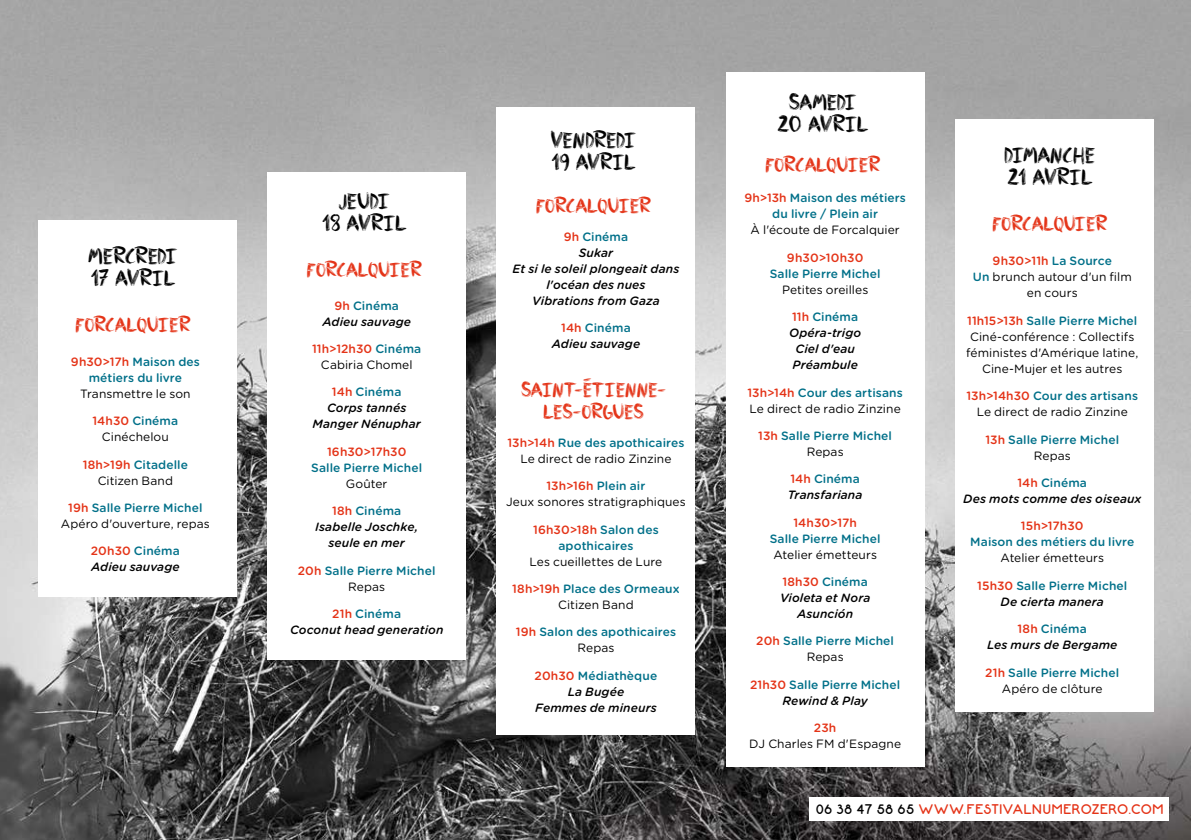
<style>
.page{position:relative;width:1191px;height:840px;background:#fff}
.page>*{position:absolute;margin:0;border:0;box-sizing:border-box;transform-origin:0 0}
.t1{font:26px/22px "PLUMEBIS PLUMEBIS";letter-spacing:-.005em;color:#000}
.t2{font:24px/22px "PLUMEBIS PLUMEBIS";letter-spacing:-.01em;color:#e43317;text-align:center}
.t3{font:14px "Neon 80 s";letter-spacing:.02em;color:#e43317}
.t4{font:12px/16px "Gotham Rounded";letter-spacing:.005em;color:#000;text-align:center}
.t5{font:500 12px/16px "Gotham Rounded";letter-spacing:.01em;color:#007089;text-align:center}
.t6{font:italic 500 12px/16px "Gotham Rounded";letter-spacing:.01em;color:#000;text-align:center}
.t7{font:500 12px "Gotham Rounded";letter-spacing:.01em;color:#e43317}
.s1{color:#e43317}
.s2{font-weight:500;color:#e43317}
.s3{font-weight:500;color:#007089}
.s4{font-style:normal;color:#e43317}
.s5{font-style:normal;color:#007089}
.s6{font-weight:400;color:#000}
.s7{font-style:italic;color:#000}
.s8{color:#000}
</style>
<div class="page">
<img style="left:0;top:0;width:1191px;height:839px">
<div style="left:809px;top:797px;width:360px;height:23px;background:#fff"></div>
<div style="left:955px;top:120px;width:198px;height:591px;background:#fff"></div>
<div style="left:38px;top:220px;width:199px;height:376px;background:#fff"></div>
<div style="left:267px;top:172px;width:199px;height:487px;background:#fff"></div>
<div style="left:497px;top:108px;width:198px;height:626px;background:#fff"></div>
<div style="left:726px;top:72px;width:198px;height:694px;background:#fff"></div>
<h1 class="t1" style="left:88px;top:244px;width:91px">MERCREDI<br>17 AVRIL</h1>
<h2 class="t2" style="left:76px;top:312px;width:116px">FORCALQUIER</h2>
<p class="t5" style="left:71px;top:353px;width:130px"><span class="s1">9h30&gt;17h</span> Maison des métiers du livre</p>
<p class="t4" style="left:80px;top:385px;width:112px">Transmettre le son</p>
<p class="t4" style="left:93px;top:412px;width:87px"><span class="s2">14h30</span> <span class="s3">Cinéma<br></span>Cinéchelou</p>
<p class="t4" style="left:83px;top:455px;width:107px"><span class="s2">18h&gt;19h</span> <span class="s3">Citadelle<br></span>Citizen Band</p>
<p class="t4" style="left:61px;top:499px;width:150px"><span class="s2">19h</span> <span class="s3">Salle Pierre Michel<br></span>Apéro d'ouverture, repas</p>
<p class="t6" style="left:91px;top:542px;width:90px;text-align:left"><span class="s4">20h30</span> <span class="s5">Cinéma<br></span>Adieu sauvage</p>
<h1 class="t1" style="left:322px;top:189px;width:86px;text-align:center">JEUDI<br>18 AVRIL</h1>
<h2 class="t2" style="left:307px;top:257px;width:116px">FORCALQUIER</h2>
<p class="t6" style="left:322px;top:297px;width:90px"><span class="s4">9h</span> <span class="s5">Cinéma<br></span>Adieu sauvage</p>
<p class="t4" style="left:312px;top:340px;width:111px"><span class="s2">11h&gt;12h30</span> <span class="s3">Cinéma<br></span>Cabiria Chomel</p>
<p class="t6" style="left:312px;top:383px;width:110px"><span class="s4">14h</span> <span class="s5">Cinéma<br></span>Corps tannés<br>Manger Nénuphar</p>
<p class="t7" style="left:327px;top:443px;width:81px">16h30&gt;17h30</p>
<p class="t5" style="left:311px;top:459px;width:112px">Salle Pierre Michel</p>
<p class="t4" style="left:346px;top:475px;width:43px">Goûter</p>
<p class="t6" style="left:315px;top:502px;width:105px"><span class="s4">18h</span> <span class="s5">Cinéma<br></span>Isabelle Joschke, seule en mer</p>
<p class="t5" style="left:298px;top:561px;width:139px"><span class="s1">20h</span> Salle Pierre Michel<br><span class="s6">Repas</span></p>
<p class="t6" style="left:290px;top:605px;width:155px"><span class="s4">21h</span> <span class="s5">Cinéma<br></span>Coconut head generation</p>
<h1 class="t1" style="left:551px;top:128px;width:87px">VENDREDI<br>19 AVRIL</h1>
<h2 class="t2" style="left:536px;top:194px;width:116px">FORCALQUIER</h2>
<p class="t6" style="left:512px;top:228px;width:168px"><span class="s4">9h</span> <span class="s5">Cinéma<br></span>Sukar<br>Et si le soleil plongeait dans l'océan des nues<br>Vibrations from Gaza</p>
<p class="t6" style="left:552px;top:319px;width:90px"><span class="s4">14h</span> <span class="s5">Cinéma<br></span>Adieu sauvage</p>
<h2 class="t2" style="left:521px;top:378px;width:147px">SAINT-ÉTIENNE-<br>LES-ORGUES</h2>
<p class="t4" style="left:507px;top:433px;width:178px"><span class="s2">13h&gt;14h</span> <span class="s3">Rue des apothicaires<br></span>Le direct de radio Zinzine</p>
<p class="t4" style="left:506px;top:477px;width:181px"><span class="s2">13h&gt;16h</span> <span class="s3">Plein air<br></span>Jeux sonores stratigraphiques</p>
<p class="t5" style="left:533px;top:520px;width:127px"><span class="s1">16h30&gt;18h</span> Salon des apothicaires</p>
<p class="t4" style="left:529px;top:552px;width:134px">Les cueillettes de Lure</p>
<p class="t5" style="left:512px;top:579px;width:169px"><span class="s1">18h&gt;19h</span> Place des Ormeaux<br><span class="s6">Citizen Band</span></p>
<p class="t5" style="left:516px;top:623px;width:162px"><span class="s1">19h</span> Salon des apothicaires<br><span class="s6">Repas</span></p>
<p class="t6" style="left:534px;top:666px;width:124px"><span class="s4">20h30</span> <span class="s5">Médiathèque<br></span>La Bugée<br>Femmes de mineurs</p>
<h1 class="t1" style="left:777px;top:90px;width:93px;text-align:center">SAMEDI<br>20 AVRIL</h1>
<h2 class="t2" style="left:765px;top:153px;width:116px">FORCALQUIER</h2>
<p class="t5" style="left:744px;top:189px;width:163px"><span class="s1">9h&gt;13h</span> Maison des métiers du livre / Plein air</p>
<p class="t4" style="left:750px;top:221px;width:151px">À l'écoute de Forcalquier</p>
<p class="t7" style="left:787px;top:249px;width:78px">9h30&gt;10h30</p>
<p class="t5" style="left:769px;top:265px;width:112px">Salle Pierre Michel</p>
<p class="t4" style="left:782px;top:281px;width:88px">Petites oreilles</p>
<p class="t6" style="left:789px;top:308px;width:74px"><span class="s4">11h</span> <span class="s5">Cinéma<br></span>Opéra-trigo<br>Ciel d'eau<br>Préambule</p>
<p class="t4" style="left:747px;top:383px;width:157px;text-align:left"><span class="s2">13h&gt;14h</span> <span class="s3">Cour des artisans<br></span>Le direct de radio Zinzine</p>
<p class="t5" style="left:758px;top:427px;width:135px"><span class="s1">13h</span> Salle Pierre Michel<br><span class="s6">Repas</span></p>
<p class="t6" style="left:788px;top:470px;width:76px;text-align:left"><span class="s4">14h</span> <span class="s5">Cinéma<br></span>Transfariana</p>
<p class="t7" style="left:793px;top:513px;width:65px">14h30&gt;17h</p>
<p class="t5" style="left:769px;top:529px;width:112px">Salle Pierre Michel</p>
<p class="t4" style="left:773px;top:545px;width:105px">Atelier émetteurs</p>
<p class="t6" style="left:780px;top:573px;width:92px"><span class="s4">18h30</span> <span class="s5">Cinéma<br></span>Violeta et Nora<br>Asunción</p>
<p class="t5" style="left:756px;top:632px;width:139px"><span class="s1">20h</span> Salle Pierre Michel<br><span class="s6">Repas</span></p>
<p class="t5" style="left:750px;top:675px;width:152px"><span class="s1">21h30</span> Salle Pierre Michel<br><span class="s7">Rewind &amp; Play</span></p>
<p class="t7" style="left:814px;top:719px;width:24px">23h</p>
<p class="t4" style="left:749px;top:735px;width:153px">DJ Charles FM d'Espagne</p>
<h1 class="t1" style="left:1004px;top:143px;width:92px">DIMANCHE<br>21 AVRIL</h1>
<h2 class="t2" style="left:992px;top:212px;width:116px">FORCALQUIER</h2>
<p class="t4" style="left:972px;top:252px;width:160px"><span class="s2">9h30&gt;11h</span> <span class="s3">La Source<br>Un</span> brunch autour d'un film en cours</p>
<p class="t4" style="left:966px;top:312px;width:173px"><span class="s2">11h15&gt;13h</span> <span class="s3">Salle Pierre Michel<br></span>Ciné-conférence : Collectifs féministes d'Amérique latine,<br>Cine-Mujer et les autres</p>
<p class="t4" style="left:966px;top:387px;width:173px"><span class="s2">13h&gt;14h30</span> <span class="s3">Cour des artisans<br></span>Le direct de radio Zinzine</p>
<p class="t5" style="left:985px;top:430px;width:135px"><span class="s1">13h</span> Salle Pierre Michel<br><span class="s6">Repas</span></p>
<p class="t6" style="left:963px;top:474px;width:180px"><span class="s4">14h</span> <span class="s5">Cinéma<br></span>Des mots comme des oiseaux</p>
<p class="t7" style="left:1021px;top:517px;width:64px">15h&gt;17h30</p>
<p class="t5" style="left:970px;top:533px;width:165px">Maison des métiers du livre</p>
<p class="t4" style="left:1000px;top:549px;width:105px">Atelier émetteurs</p>
<p class="t5" style="left:977px;top:576px;width:152px"><span class="s1">15h30</span> Salle Pierre Michel<br><span class="s7">De cierta manera</span></p>
<p class="t6" style="left:987px;top:620px;width:132px"><span class="s4">18h</span> <span class="s5">Cinéma<br></span>Les murs de Bergame</p>
<p class="t5" style="left:985px;top:663px;width:135px"><span class="s1">21h</span> Salle Pierre Michel<br><span class="s6">Apéro de clôture</span></p>
<p class="t3" style="left:815px;top:800px;width:349px"><span class="s8">06 38 47 58 65</span> WWW.FESTIVALNUMEROZERO.COM</p>
</div>
